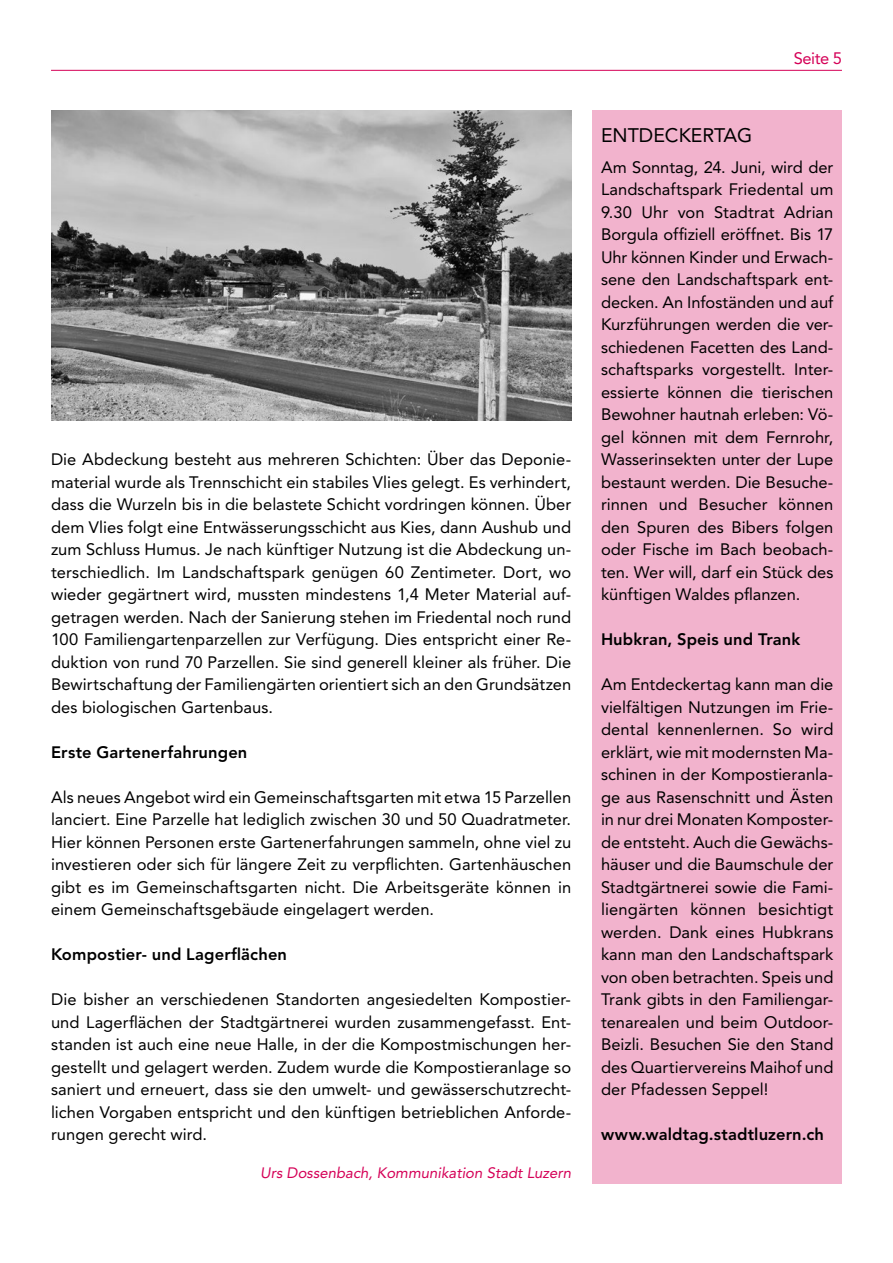
<style>
.page{position:relative;width:893px;height:1263px;background:#fff}
.page>*{position:absolute;margin:0;border:0;box-sizing:border-box;transform-origin:0 0}
.t1{font:19.5px "Avenir";color:#000}
.t2{font:16.5px/22.5px "Avenir";letter-spacing:.005em;color:#000;text-align:justify}
.t3{font:800 16.5px "Avenir";letter-spacing:.01em;color:#000}
.t4{font:16.5px "Avenir";letter-spacing:-.03em;color:#d50057}
.t5{font:italic 15px "Avenir";color:#d50057}
</style>
<div class="page">
<hr style="left:51px;top:70px;width:791px;height:1px;background:#d50057">
<div style="left:592px;top:111px;width:250px;height:1073px;background:#f2b3cd"></div>
<img style="left:51px;top:111px;width:520px;height:309px">
<p class="t2" style="left:51px;top:448px;width:522px">Die Abdeckung besteht aus mehreren Schichten: Über das Deponie&shy;material wurde als Trennschicht ein stabiles Vlies gelegt. Es verhindert, dass die Wurzeln bis in die belastete Schicht vordringen können. Über dem Vlies folgt eine Entwässerungsschicht aus Kies, dann Aushub und zum Schluss Humus. Je nach künftiger Nutzung ist die Abdeckung un&shy;terschiedlich. Im Landschaftspark genügen 60 Zentimeter. Dort, wo wieder gegärtnert wird, mussten mindestens 1,4 Meter Material auf&shy;getragen werden. Nach der Sanierung stehen im Friedental noch rund 100 Familiengartenparzellen zur Verfügung. Dies entspricht einer Re&shy;duktion von rund 70 Parzellen. Sie sind generell kleiner als früher. Die Bewirtschaftung der Familiengärten orientiert sich an den Grundsätzen des biologischen Gartenbaus.</p>
<p class="t3" style="left:51px;top:742px;width:198px">Erste Gartenerfahrungen</p>
<p class="t2" style="left:51px;top:786px;width:522px">Als neues Angebot wird ein Gemeinschaftsgarten mit etwa 15 Parzellen lanciert. Eine Parzelle hat lediglich zwischen 30 und 50 Quadratmeter.<br>Hier können Personen erste Gartenerfahrungen sammeln, ohne viel zu investieren oder sich für längere Zeit zu verpflichten. Gartenhäuschen gibt es im Gemeinschaftsgarten nicht. Die Arbeitsgeräte können in einem Gemeinschaftsgebäude eingelagert werden.</p>
<p class="t3" style="left:51px;top:945px;width:238px">Kompostier- und Lagerflächen</p>
<p class="t2" style="left:51px;top:988px;width:522px">Die bisher an verschiedenen Standorten angesiedelten Kompostier&shy;und Lagerflächen der Stadtgärtnerei wurden zusammengefasst. Ent&shy;standen ist auch eine neue Halle, in der die Kompostmischungen her&shy;gestellt und gelagert werden. Zudem wurde die Kompostieranlage so saniert und erneuert, dass sie den umwelt- und gewässerschutzrecht&shy;lichen Vorgaben entspricht und den künftigen betrieblichen Anforde&shy;rungen gerecht wird.</p>
<p class="t5" style="left:260px;top:1164px;width:313px">Urs Dossenbach, Kommunikation Stadt Luzern</p>
<p class="t4" style="left:794px;top:48px;width:50px">Seite 5</p>
<p class="t1" style="left:601px;top:124px;width:153px">ENTDECKERTAG</p>
<p class="t2" style="left:601px;top:156px;width:234px">Am Sonntag, 24. Juni, wird der Landschaftspark Friedental um 9.30 Uhr von Stadtrat Adrian Borgula offiziell eröffnet. Bis 17<br>Uhr können Kinder und Erwach&shy;sene den Landschaftspark ent&shy;decken. An Infoständen und auf Kurzführungen werden die ver&shy;schiedenen Facetten des Land&shy;schaftsparks vorgestellt. Inter&shy;essierte können die tierischen Bewohner hautnah erleben: Vö&shy;gel können mit dem Fernrohr, Wasserinsekten unter der Lupe bestaunt werden. Die Besuche&shy;rinnen und Besucher können den Spuren des Bibers folgen oder Fische im Bach beobach&shy;ten. Wer will, darf ein Stück des künftigen Waldes pflanzen.</p>
<p class="t3" style="left:601px;top:630px;width:201px">Hubkran, Speis und Trank</p>
<p class="t2" style="left:601px;top:673px;width:234px">Am Entdeckertag kann man die vielfältigen Nutzungen im Frie&shy;dental kennenlernen. So wird erklärt, wie mit modernsten Ma&shy;schinen in der Kompostieranla&shy;ge aus Rasenschnitt und Ästen in nur drei Monaten Komposter&shy;de entsteht. Auch die Gewächs&shy;häuser und die Baumschule der Stadtgärtnerei sowie die Fami&shy;liengärten können besichtigt werden. Dank eines Hubkrans kann man den Landschaftspark von oben betrachten. Speis und Trank gibts in den Familiengar&shy;tenarealen und beim Outdoor-Beizli. Besuchen Sie den Stand des Quartiervereins Maihof und der Pfadessen Seppel!</p>
<p class="t3" style="left:601px;top:1125px;width:225px">www.waldtag.stadtluzern.ch</p>
</div>
